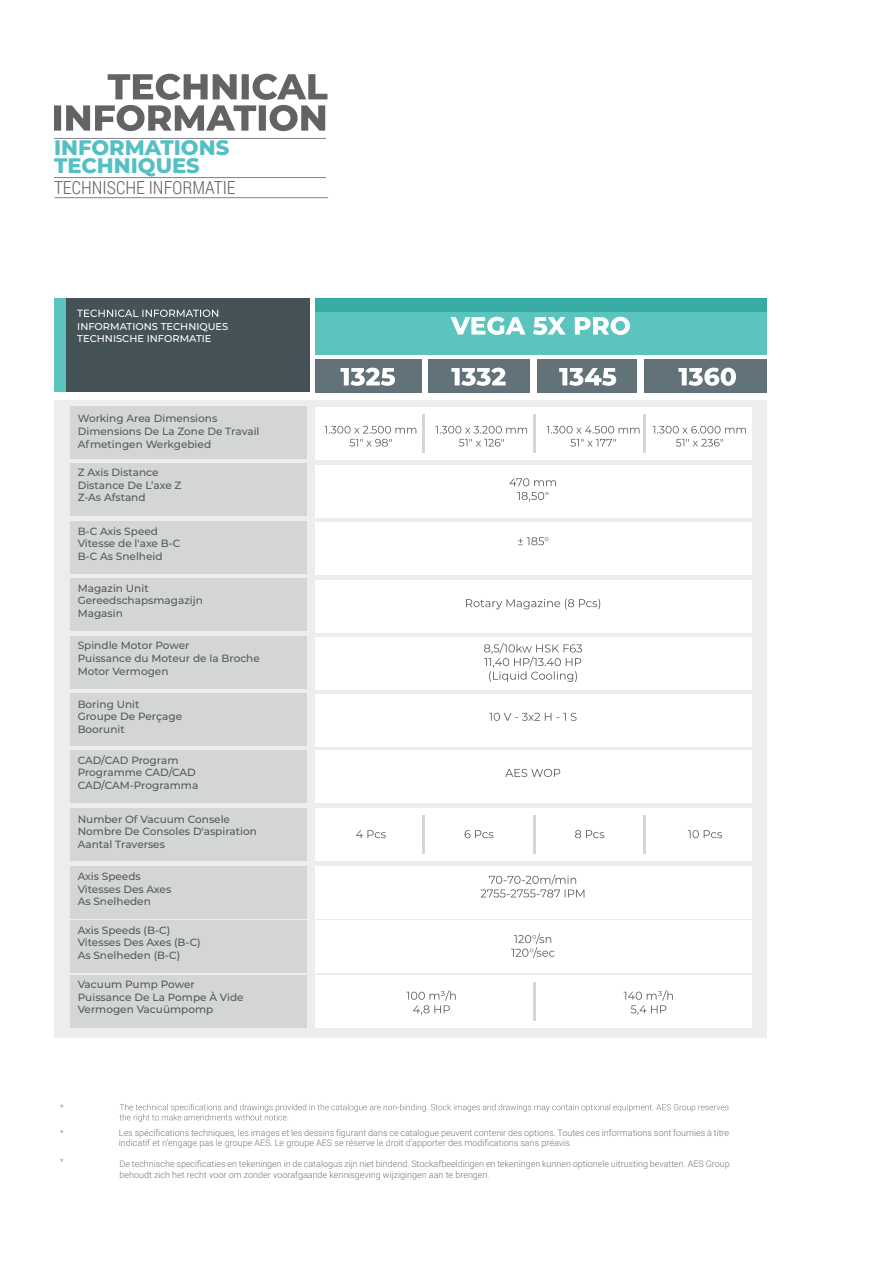
<style>
.page{position:relative;width:893px;height:1263px;background:#fff}
.page>*{position:absolute;margin:0;border:0;box-sizing:border-box;transform-origin:0 0}
.t1{font:800 21px/18px "Montserrat";color:#54c0c4}
.t2{font:300 18px "Roboto Condensed";color:#636366}
.t3{font:500 10.5px/12.6px "Montserrat";color:#55595a}
.t4{font:500 9.9px "Montserrat";color:#fff}
.t5{font:300 9px/10.8px "Roboto";color:#737775}
</style>
<div class="page">
<div style="left:54px;top:401px;width:713px;height:637px;background:#ecedec"></div>
<div style="left:315px;top:408px;width:436px;height:52px;background:#fff"></div>
<div style="left:315px;top:465px;width:436px;height:52px;background:#fff"></div>
<div style="left:315px;top:522px;width:436px;height:53px;background:#fff"></div>
<div style="left:315px;top:580px;width:436px;height:52px;background:#fff"></div>
<div style="left:315px;top:637px;width:436px;height:52px;background:#fff"></div>
<div style="left:315px;top:695px;width:436px;height:52px;background:#fff"></div>
<div style="left:315px;top:751px;width:436px;height:52px;background:#fff"></div>
<div style="left:315px;top:808px;width:436px;height:52px;background:#fff"></div>
<div style="left:315px;top:866px;width:436px;height:52px;background:#fff"></div>
<div style="left:315px;top:921px;width:436px;height:52px;background:#fff"></div>
<div style="left:315px;top:975px;width:436px;height:52px;background:#fff"></div>
<div style="left:54px;top:298px;width:12px;height:94px;background:#5bc4bf"></div>
<div style="left:66px;top:298px;width:244px;height:94px;background:#455357"></div>
<div style="left:315px;top:299px;width:452px;height:13px;background:#37aca2"></div>
<div style="left:315px;top:312px;width:452px;height:43px;background:#5bc4bf"></div>
<div style="left:70px;top:406px;width:236px;height:52px;background:#d4d6d4"></div>
<div style="left:70px;top:464px;width:236px;height:52px;background:#d4d6d4"></div>
<div style="left:70px;top:521px;width:236px;height:52px;background:#d4d6d4"></div>
<div style="left:70px;top:578px;width:236px;height:53px;background:#d4d6d4"></div>
<div style="left:70px;top:636px;width:236px;height:52px;background:#d4d6d4"></div>
<div style="left:70px;top:693px;width:236px;height:52px;background:#d4d6d4"></div>
<div style="left:70px;top:751px;width:236px;height:52px;background:#d4d6d4"></div>
<div style="left:70px;top:808px;width:236px;height:52px;background:#d4d6d4"></div>
<div style="left:70px;top:866px;width:236px;height:52px;background:#d4d6d4"></div>
<div style="left:70px;top:921px;width:236px;height:52px;background:#d4d6d4"></div>
<div style="left:70px;top:975px;width:236px;height:52px;background:#d4d6d4"></div>
<div style="left:315px;top:359px;width:106px;height:34px;background:#617278"></div>
<div style="left:429px;top:359px;width:101px;height:34px;background:#617278"></div>
<div style="left:538px;top:359px;width:99px;height:34px;background:#617278"></div>
<div style="left:645px;top:359px;width:122px;height:34px;background:#617278"></div>
<hr style="left:422px;top:414px;width:3px;height:39px;background:#d4d6d4">
<hr style="left:422px;top:815px;width:3px;height:38px;background:#d4d6d4">
<hr style="left:533px;top:414px;width:2px;height:39px;background:#d4d6d4">
<hr style="left:533px;top:815px;width:2px;height:38px;background:#d4d6d4">
<hr style="left:533px;top:982px;width:2px;height:39px;background:#d4d6d4">
<hr style="left:644px;top:414px;width:2px;height:39px;background:#d4d6d4">
<hr style="left:644px;top:815px;width:2px;height:38px;background:#d4d6d4">
<svg style="left:517px;top:492px;width:31px;height:10px"></svg>
<svg style="left:509px;top:478px;width:47px;height:8px"></svg>
<svg style="left:623px;top:990px;width:50px;height:25px"></svg>
<svg style="left:406px;top:990px;width:50px;height:25px"></svg>
<svg style="left:466px;top:599px;width:134px;height:10px"></svg>
<svg style="left:484px;top:643px;width:98px;height:39px"></svg>
<svg style="left:481px;top:874px;width:103px;height:23px"></svg>
<svg style="left:511px;top:933px;width:44px;height:25px"></svg>
<svg style="left:518px;top:537px;width:30px;height:8px"></svg>
<svg style="left:489px;top:713px;width:88px;height:8px"></svg>
<svg style="left:505px;top:769px;width:55px;height:8px"></svg>
<svg style="left:356px;top:830px;width:30px;height:8px"></svg>
<svg style="left:465px;top:830px;width:28px;height:8px"></svg>
<svg style="left:575px;top:830px;width:29px;height:8px"></svg>
<svg style="left:688px;top:830px;width:34px;height:8px"></svg>
<svg style="left:450px;top:317px;width:180px;height:18px"></svg>
<svg style="left:341px;top:368px;width:54px;height:18px"></svg>
<svg style="left:678px;top:368px;width:58px;height:18px"></svg>
<svg style="left:451px;top:368px;width:55px;height:18px"></svg>
<svg style="left:559px;top:368px;width:57px;height:18px"></svg>
<svg style="left:324px;top:426px;width:92px;height:20px"></svg>
<svg style="left:435px;top:426px;width:92px;height:20px"></svg>
<svg style="left:546px;top:426px;width:93px;height:20px"></svg>
<svg style="left:653px;top:426px;width:93px;height:20px"></svg>
<hr style="left:54px;top:138px;width:272px;height:1px;background:#808285">
<hr style="left:54px;top:177px;width:272px;height:1px;background:#808285">
<hr style="left:55px;top:197px;width:273px;height:1px;background:#808285">
<svg style="left:54px;top:74px;width:273px;height:57px"></svg>
<svg style="left:77px;top:310px;width:141px;height:7px"></svg>
<svg style="left:119px;top:1104px;width:609px;height:18px"></svg>
<h1 class="t1" style="left:54px;top:138px;width:177px">INFORMATIONS<br>TECHNIQUES</h1>
<h2 class="t2" style="left:54px;top:175px;width:183px">TECHNISCHE INFORMATIE</h2>
<p class="t4" style="left:77px;top:319px;width:153px">INFORMATIONS TECHNIQUES</p>
<p class="t4" style="left:77px;top:332px;width:136px">TECHNISCHE INFORMATIE</p>
<p class="t3" style="left:78px;top:412px;width:183px">Working Area Dimensions<br>Dimensions De La Zone De Travail<br>Afmetingen Werkgebied</p>
<p class="t3" style="left:78px;top:466px;width:105px">Z Axis Distance<br>Distance De L’axe Z<br>Z-As Afstand</p>
<p class="t3" style="left:78px;top:524px;width:104px">B-C Axis Speed<br>Vitesse de l'axe B-C<br>B-C As Snelheid</p>
<p class="t3" style="left:78px;top:581px;width:127px">Magazin Unit<br>Gereedschapsmagazijn<br>Magasin</p>
<p class="t3" style="left:78px;top:639px;width:184px">Spindle Motor Power<br>Puissance du Moteur de la Broche<br>Motor Vermogen</p>
<p class="t3" style="left:78px;top:697px;width:106px">Boring Unit<br>Groupe De Perçage<br>Boorunit</p>
<p class="t3" style="left:78px;top:753px;width:122px">CAD/CAD Program<br>Programme CAD/CAD<br>CAD/CAM-Programma</p>
<p class="t3" style="left:78px;top:812px;width:181px">Number Of Vacuum Consele<br>Nombre De Consoles D'aspiration<br>Aantal Traverses</p>
<p class="t3" style="left:78px;top:869px;width:95px">Axis Speeds<br>Vitesses Des Axes<br>As Snelheden</p>
<p class="t3" style="left:78px;top:923px;width:125px">Axis Speeds (B-C)<br>Vitesses Des Axes (B-C)<br>As Snelheden (B-C)</p>
<p class="t3" style="left:78px;top:978px;width:167px">Vacuum Pump Power<br>Puissance De La Pompe À Vide<br>Vermogen Vacuümpomp</p>
<p class="t5" style="left:119px;top:1126px;width:612px">Les spécifications techniques, les images et les dessins figurant dans ce catalogue peuvent contenir des options. Toutes ces informations sont fournies à titre indicatif et n’engage pas le groupe AES. Le groupe AES se réserve le droit d’apporter des modifications sans préavis.</p>
<p class="t5" style="left:119px;top:1158px;width:612px">De technische specificaties en tekeningen in de catalogus zijn niet bindend. Stockafbeeldingen en tekeningen kunnen optionele uitrusting bevatten. AES Group behoudt zich het recht voor om zonder voorafgaande kennisgeving wijzigingen aan te brengen.</p>
</div>
